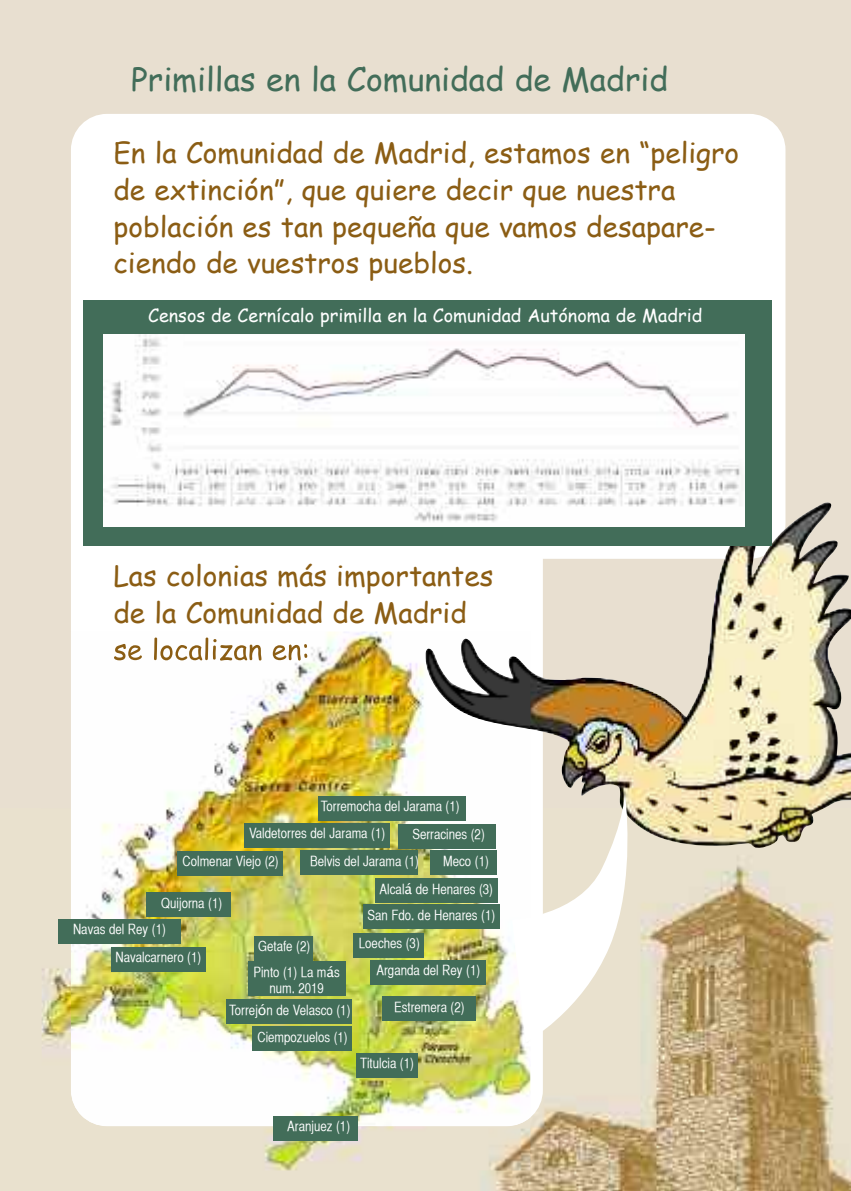
<style>
.page{position:relative;width:851px;height:1191px;background:#fff}
.page>*{position:absolute;margin:0;border:0;box-sizing:border-box;transform-origin:0 0}
.t1{font:32px "Comic Sans MS";color:#426d59}
.t2{font:28px/36.6px "Comic Sans MS";color:#8b5d14}
.t3{font:18px "Comic Sans MS";color:#fff}
.t4{font:14px/27.8px "Helvetica CY Plain";color:#fff}
.s1{font-family:"Lucida Grande"}
</style>
<div class="page">
<div style="left:0;top:0;width:850px;height:1191px;background:#e8dfd0"></div>
<img style="left:41px;top:847px;width:809px;height:344px">
<div style="left:71px;top:114px;width:714px;height:445px;background:#fff;border-radius:36px"></div>
<div style="left:71px;top:399px;width:471px;height:727px;background:#fff;border-radius:36px"></div>
<img style="left:530px;top:499px;width:320px;height:348px">
<svg style="left:530px;top:792px;width:106px;height:250px"></svg>
<img style="left:42px;top:847px;width:488px;height:323px">
<img style="left:71px;top:631px;width:459px;height:495px">
<img style="left:114px;top:637px;width:88px;height:23px">
<img style="left:425px;top:639px;width:105px;height:90px">
<img style="left:512px;top:917px;width:18px;height:125px">
<div style="left:58px;top:919px;width:122px;height:24px;background:#426d59"></div>
<div style="left:110px;top:947px;width:95px;height:24px;background:#426d59"></div>
<div style="left:252px;top:1026px;width:100px;height:24px;background:#426d59"></div>
<div style="left:226px;top:999px;width:126px;height:24px;background:#426d59"></div>
<div style="left:370px;top:960px;width:116px;height:24px;background:#426d59"></div>
<div style="left:362px;top:905px;width:137px;height:24px;background:#426d59"></div>
<div style="left:374px;top:878px;width:123px;height:24px;background:#426d59"></div>
<div style="left:318px;top:796px;width:147px;height:24px;background:#426d59"></div>
<div style="left:244px;top:823px;width:146px;height:24px;background:#426d59"></div>
<div style="left:146px;top:892px;width:85px;height:24px;background:#426d59"></div>
<div style="left:429px;top:850px;width:67px;height:24px;background:#426d59"></div>
<div style="left:300px;top:850px;width:118px;height:24px;background:#426d59"></div>
<div style="left:398px;top:824px;width:97px;height:24px;background:#426d59"></div>
<div style="left:273px;top:1116px;width:85px;height:24px;background:#426d59"></div>
<div style="left:356px;top:1053px;width:61px;height:24px;background:#426d59"></div>
<div style="left:382px;top:996px;width:93px;height:24px;background:#426d59"></div>
<div style="left:254px;top:936px;width:58px;height:24px;background:#426d59"></div>
<div style="left:353px;top:933px;width:70px;height:24px;background:#426d59"></div>
<div style="left:248px;top:961px;width:97px;height:35px;background:#426d59"></div>
<div style="left:177px;top:851px;width:106px;height:24px;background:#426d59"></div>
<div style="left:83px;top:300px;width:688px;height:246px;background:#426d59"></div>
<img style="left:104px;top:334px;width:640px;height:192px">
<h1 class="t1" style="left:131px;top:56px;width:538px">Primillas en la Comunidad de Madrid</h1>
<h2 class="t2" style="left:113px;top:134px;width:627px">En la Comunidad de Madrid, estamos en “peligro de extinción”, que quiere decir que nuestra población es tan pequeña que vamos desapare&shy;ciendo de vuestros pueblos.</h2>
<p class="t3" style="left:148px;top:302px;width:555px">Censos de Cernícalo primilla en la Comunidad Autónoma de Madrid</p>
<h2 class="t2" style="left:113px;top:556px;width:381px">Las colonias más importantes de la Comunidad de Madrid</h2>
<p class="t4" style="left:249px;top:794px;width:212px;line-height:26.6px;text-indent:72px">Torremocha del Jarama (1)<br>Valdetorres del Jarama (1)</p>
<p class="t4" style="left:412px;top:822px;width:74px">Serracines (2)</p>
<p class="t4" style="left:182px;top:848px;width:98px">Colmenar Viejo (2)</p>
<p class="t4" style="left:310px;top:848px;width:110px">Belvis del Jarama (1)</p>
<p class="t4" style="left:443px;top:848px;width:47px">Meco (1)</p>
<p class="t4" style="left:161px;top:890px;width:62px">Quijorna (1)</p>
<p class="t4" style="left:115px;top:916px;width:87px;text-indent:-42px">Navas del Rey (1)<br>Navalcarnero (1)</p>
<p class="t4" style="left:379px;top:876px;width:115px">Alcal<span class="s1">á</span> de Henares (3)</p>
<p class="t4" style="left:367px;top:902px;width:129px">San Fdo. de Henares (1)</p>
<p class="t4" style="left:258px;top:934px;width:54px">Getafe (2)</p>
<p class="t4" style="left:359px;top:930px;width:62px">Loeches (3)</p>
<p class="t4" style="left:253px;top:965px;width:88px;line-height:16.2px;text-align:center">Pinto (1) La m<span class="s1">á</span>s num. 2019</p>
<p class="t4" style="left:376px;top:958px;width:105px">Arganda del Rey (1)</p>
<p class="t4" style="left:229px;top:997px;width:123px">Torrej<span class="s1">ó</span>n de Velasco (1)</p>
<p class="t4" style="left:257px;top:1024px;width:92px">Ciempozuelos (1)</p>
<p class="t4" style="left:394px;top:994px;width:72px">Estremera (2)</p>
<p class="t4" style="left:360px;top:1050px;width:55px">Titulcia (1)</p>
<p class="t4" style="left:287px;top:1113px;width:64px">Aranjuez (1)</p>
</div>
